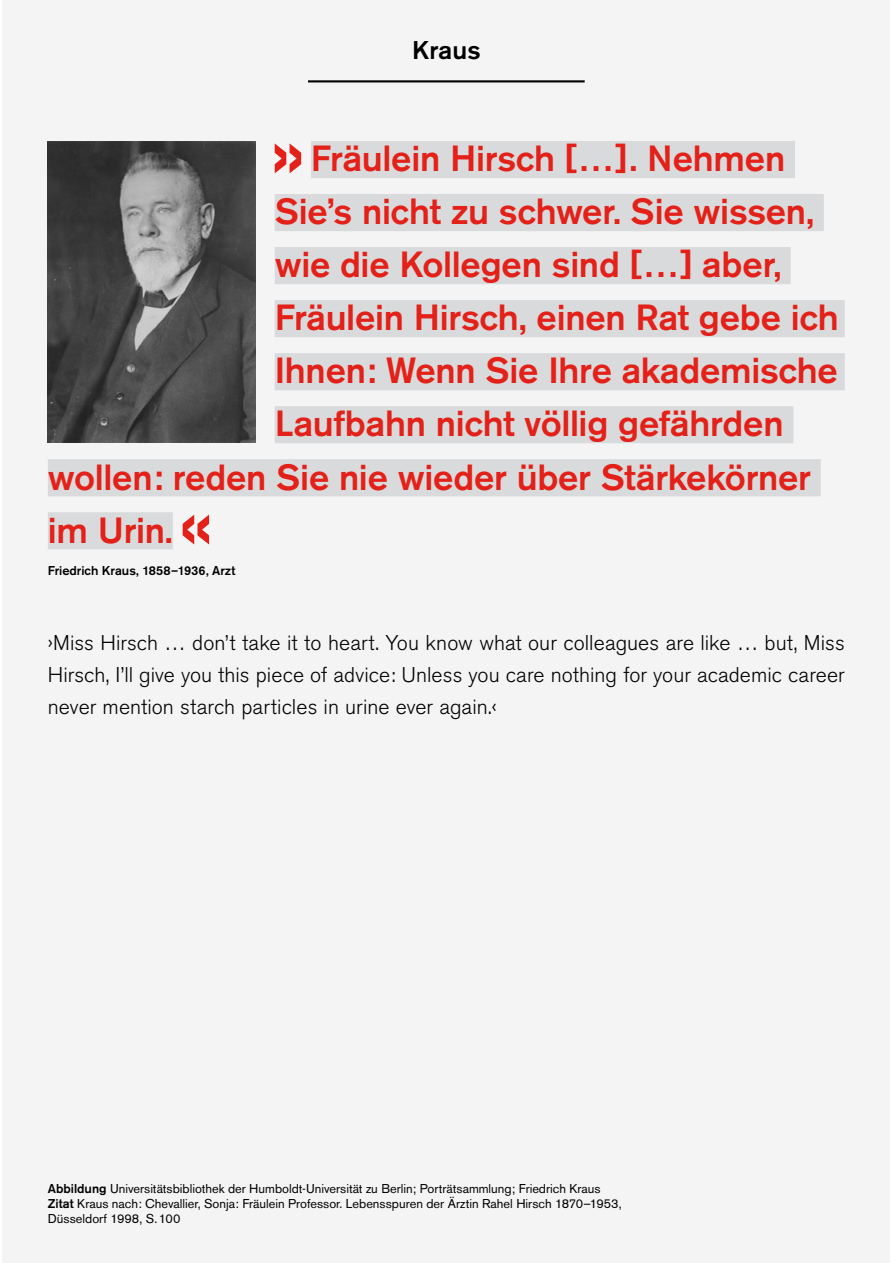
<style>
.page{position:relative;width:893px;height:1263px;background:#fff}
.page>*{position:absolute;margin:0;border:0;box-sizing:border-box;transform-origin:0 0}
.t1{font:500 36px "Akzidenz Grotesk BE";letter-spacing:-.005em;color:#e32119}
.t2{font:500 25.5px "Akzidenz Grotesk BE";letter-spacing:.005em;color:#000}
.t3{font:300 21.15px/31.8px "Akzidenz Grotesk BE";letter-spacing:.005em;color:#000;text-align:justify}
.t4{font:12.75px/15.3px "Akzidenz Grotesk BE";color:#000}
.t5{font:500 12.75px "Akzidenz Grotesk BE";color:#000}
.s1{font-weight:500}
</style>
<div class="page">
<div style="left:3px;top:0;width:887px;height:1263px;background:#f4f4f5"></div>
<div style="left:311px;top:141px;width:484px;height:37px;background:#d9dadb"></div>
<div style="left:275px;top:194px;width:549px;height:37px;background:#d9dadb"></div>
<div style="left:275px;top:247px;width:516px;height:37px;background:#d9dadb"></div>
<div style="left:275px;top:300px;width:570px;height:37px;background:#d9dadb"></div>
<div style="left:275px;top:353px;width:570px;height:37px;background:#d9dadb"></div>
<div style="left:275px;top:406px;width:518px;height:37px;background:#d9dadb"></div>
<div style="left:48px;top:459px;width:773px;height:37px;background:#d9dadb"></div>
<div style="left:48px;top:512px;width:125px;height:37px;background:#d9dadb"></div>
<svg style="left:275px;top:143px;width:26px;height:30px"></svg>
<svg style="left:183px;top:515px;width:26px;height:30px"></svg>
<hr style="left:308px;top:80px;width:277px;height:2px;background:#000">
<img style="left:48px;top:141px;width:207px;height:302px">
<p class="t2" style="left:412px;top:41px;width:70px">Kraus</p>
<p class="t1" style="left:311px;top:146px;width:476px">Fräulein Hirsch […]. Nehmen</p>
<p class="t1" style="left:275px;top:199px;width:541px">Sie’s nicht zu schwer. Sie wissen,</p>
<p class="t1" style="left:275px;top:252px;width:508px">wie die Kollegen sind […] aber,</p>
<p class="t1" style="left:275px;top:305px;width:566px">Fräulein Hirsch, einen Rat gebe ich</p>
<p class="t1" style="left:275px;top:358px;width:564px">Ihnen: Wenn Sie Ihre akademische</p>
<p class="t1" style="left:275px;top:411px;width:510px">Laufbahn nicht völlig gefährden</p>
<p class="t1" style="left:48px;top:464px;width:764px">wollen: reden Sie nie wieder über Stärkekörner</p>
<p class="t1" style="left:48px;top:517px;width:126px">im Urin.</p>
<p class="t5" style="left:48px;top:566px;width:189px">Friedrich Kraus, 1858–1936, Arzt</p>
<p class="t3" style="left:48px;top:630px;width:798px">›Miss Hirsch … don’t take it to heart. You know what our colleagues are like … but, Miss Hirsch, I’ll give you this piece of advice: Unless you care nothing for your academic career never mention starch particles in urine ever again.‹</p>
<p class="t4" style="left:48px;top:1182px;width:575px"><span class="s1">Abbildung</span> Universitätsbibliothek der Humboldt-Universität zu Berlin; Porträtsammlung; Friedrich Kraus<br><span class="s1">Zitat</span> Kraus nach: Chevallier, Sonja: Fräulein Professor. Lebensspuren der Ärztin Rahel Hirsch 1870–1953,<br>Düsseldorf 1998, S. 100</p>
</div>
